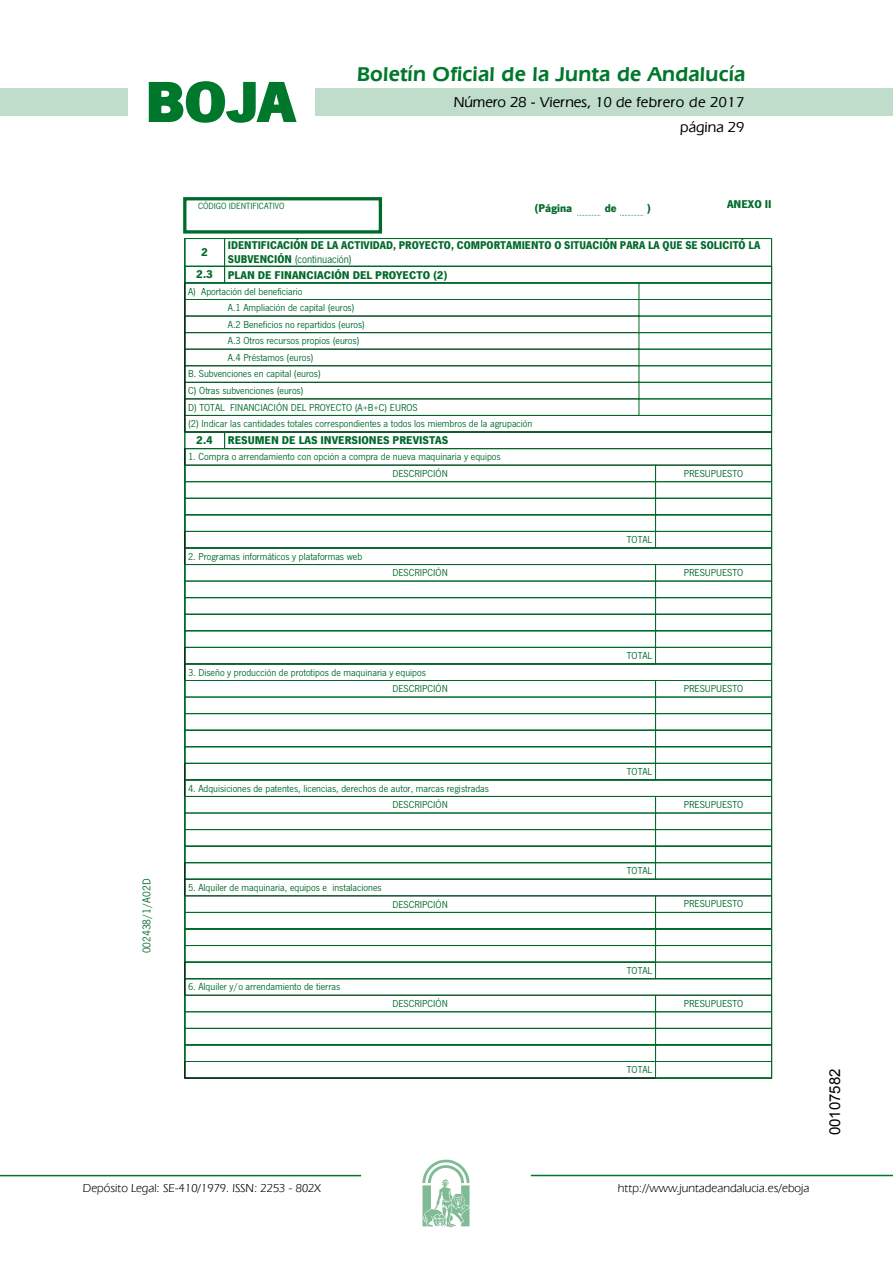
<style>
.page{position:relative;width:893px;height:1263px;background:#fff}
.page>*{position:absolute;margin:0;border:0;box-sizing:border-box;transform-origin:0 0}
.t1{font:700 57.75px "News Got T";color:#00782c;scale:1.14 1}
.t2{font:600 21px "Eras IT Cby BT";letter-spacing:.01em;color:#00782c}
.t3{font:500 15px/24.5px "Eras IT Cby BT";color:#000;text-align:right}
.t4{font:15px "Arial";color:#000}
.t5{font:12px "Eras IT Cby BT";color:#000}
.t6{font:700 11.7px/14.1px "News Got T";color:#006a2a;scale:.95 1}
.t7{font:700 11.7px "News Got T";color:#006a2a}
.t8{font:11.7px "News Got T";color:#006b2a}
.t9{font:700 11.7px "News Got T";color:#006b2a}
.t10{font:10.5px/16.6px "News Got T";color:#006a2a}
.t11{font:9.3px "News Got T";color:#006a2a}
.s1{font-weight:400}
</style>
<div class="page">
<div style="left:315px;top:88px;width:577px;height:28px;background:#bfddca"></div>
<div style="left:0;top:88px;width:128px;height:28px;background:#bfddca"></div>
<hr style="left:0;top:1175px;width:361px;height:1px;background:#00782c">
<svg style="left:422px;top:1159px;width:47px;height:68px"></svg>
<hr style="left:531px;top:1175px;width:361px;height:1px;background:#00782c">
<svg style="left:148px;top:81px;width:149px;height:42px"></svg>
<div style="left:183px;top:197px;width:199px;height:37px;border:3px solid #006a2a"></div>
<svg style="left:577px;top:215px;width:24px;height:1px"></svg>
<svg style="left:620px;top:215px;width:24px;height:1px"></svg>
<div style="left:224px;top:238px;width:548px;height:29px;border:1px solid #006a2a"></div>
<div style="left:184px;top:266px;width:41px;height:17px;border:1px solid #006a2a"></div>
<div style="left:224px;top:266px;width:548px;height:17px;border:1px solid #006a2a"></div>
<svg style="left:184px;top:282px;width:588px;height:150px"></svg>
<div style="left:184px;top:432px;width:41px;height:17px;border:1px solid #006a2a"></div>
<div style="left:224px;top:432px;width:548px;height:17px;border:1px solid #006a2a"></div>
<hr style="left:184px;top:448px;width:587px;height:1px;background:#006a2a">
<svg style="left:184px;top:448px;width:1px;height:17px"></svg>
<div style="left:184px;top:465px;width:471px;height:17px;border:1px solid #006a2a"></div>
<div style="left:655px;top:465px;width:116px;height:17px;border:1px solid #006a2a"></div>
<svg style="left:184px;top:481px;width:588px;height:84px"></svg>
<div style="left:184px;top:564px;width:471px;height:17px;border:1px solid #006a2a"></div>
<div style="left:655px;top:564px;width:116px;height:17px;border:1px solid #006a2a"></div>
<svg style="left:184px;top:581px;width:588px;height:100px"></svg>
<div style="left:184px;top:680px;width:471px;height:17px;border:1px solid #006a2a"></div>
<div style="left:655px;top:680px;width:116px;height:17px;border:1px solid #006a2a"></div>
<svg style="left:184px;top:697px;width:588px;height:100px"></svg>
<div style="left:184px;top:796px;width:471px;height:17px;border:1px solid #006a2a"></div>
<div style="left:655px;top:796px;width:116px;height:17px;border:1px solid #006a2a"></div>
<svg style="left:184px;top:813px;width:588px;height:83px"></svg>
<svg style="left:184px;top:912px;width:588px;height:83px"></svg>
<div style="left:184px;top:995px;width:471px;height:17px;border:1px solid #006a2a"></div>
<div style="left:655px;top:995px;width:116px;height:17px;border:1px solid #006a2a"></div>
<hr style="left:184px;top:1078px;width:471px;height:1px;background:#111211">
<svg style="left:184px;top:1011px;width:588px;height:67px"></svg>
<div style="left:655px;top:1061px;width:116px;height:17px;border:1px solid #006a2a"></div>
<h1 class="t1" style="left:145px;top:68px;width:133px">BOJA</h1>
<h2 class="t2" style="left:357px;top:62px;width:390px">Boletín Oficial de la Junta de Andalucía</h2>
<h3 class="t3" style="left:453px;top:90px;width:292px">Número 28 - Viernes, 10 de febrero de 2017 página 29</h3>
<p class="t9" style="left:727px;top:198px;width:46px">ANEXO II</p>
<p class="t11" style="left:198px;top:201px;width:88px">CÓDIGO IDENTIFICATIVO</p>
<p class="t7" style="left:534px;top:202px;width:39px">(Página</p>
<p class="t7" style="left:604px;top:202px;width:13px">de</p>
<p class="t7" style="left:647px;top:202px;width:5px">)</p>
<p class="t7" style="left:201px;top:246px;width:8px">2</p>
<p class="t6" style="left:228px;top:238px;width:562px">IDENTIFICACIÓN DE LA ACTIVIDAD, PROYECTO, COMPORTAMIENTO O SITUACIÓN PARA LA QUE SE SOLICITÓ LA<br>SUBVENCIÓN <span class="s1">(continuación)</span></p>
<p class="t7" style="left:196px;top:268px;width:18px">2.3</p>
<p class="t7" style="left:228px;top:269px;width:221px">PLAN DE FINANCIACIÓN DEL PROYECTO (2)</p>
<p class="t10" style="left:188px;top:283px;width:116px">A) Aportación del beneficiario</p>
<p class="t10" style="left:228px;top:299px;width:128px">A.1 Ampliación de capital (euros)</p>
<p class="t10" style="left:228px;top:316px;width:139px">A.2 Beneficios no repartidos (euros)</p>
<p class="t10" style="left:228px;top:332px;width:133px">A.3 Otros recursos propios (euros)</p>
<p class="t10" style="left:228px;top:349px;width:87px">A.4 Préstamos (euros)</p>
<p class="t10" style="left:188px;top:365px;width:134px">B. Subvenciones en capital (euros)</p>
<p class="t10" style="left:188px;top:382px;width:117px">C) Otras subvenciones (euros)</p>
<p class="t10" style="left:188px;top:399px;width:231px">D) TOTAL FINANCIACIÓN DEL PROYECTO (A+B+C) EUROS</p>
<p class="t10" style="left:188px;top:415px;width:346px">(2) Indicar las cantidades totales correspondientes a todos los miembros de la agrupación</p>
<p class="t7" style="left:196px;top:434px;width:18px">2.4</p>
<p class="t7" style="left:228px;top:434px;width:222px">RESUMEN DE LAS INVERSIONES PREVISTAS</p>
<p class="t10" style="left:392px;top:448px;width:110px;text-indent:-204px">1. Compra o arrendamiento con opción a compra de nueva maquinaria y equipos<br>DESCRIPCIÓN</p>
<p class="t10" style="left:683px;top:465px;width:61px">PRESUPUESTO</p>
<p class="t10" style="left:188px;top:548px;width:175px">2. Programas informáticos y plataformas web</p>
<p class="t10" style="left:627px;top:531px;width:27px">TOTAL</p>
<p class="t10" style="left:392px;top:564px;width:57px">DESCRIPCIÓN</p>
<p class="t10" style="left:683px;top:564px;width:61px">PRESUPUESTO</p>
<p class="t10" style="left:392px;top:664px;width:57px;text-indent:-204px">3. Diseño y producción de prototipos de maquinaria y equipos<br>DESCRIPCIÓN</p>
<p class="t10" style="left:627px;top:647px;width:27px">TOTAL</p>
<p class="t10" style="left:683px;top:680px;width:61px">PRESUPUESTO</p>
<p class="t8" style="left:140px;top:953px;width:76px;rotate:-90deg">002438/1/A02D</p>
<p class="t10" style="left:392px;top:780px;width:98px;text-indent:-204px">4. Adquisiciones de patentes, licencias, derechos de autor, marcas registradas<br>DESCRIPCIÓN</p>
<p class="t10" style="left:188px;top:879px;width:195px">5. Alquiler de maquinaria, equipos e instalaciones</p>
<p class="t10" style="left:627px;top:763px;width:27px">TOTAL</p>
<p class="t10" style="left:627px;top:862px;width:27px">TOTAL</p>
<p class="t10" style="left:683px;top:796px;width:61px">PRESUPUESTO</p>
<p class="t10" style="left:392px;top:896px;width:57px">DESCRIPCIÓN</p>
<p class="t10" style="left:683px;top:896px;width:61px">PRESUPUESTO</p>
<p class="t10" style="left:188px;top:978px;width:153px">6. Alquiler y/o arrendamiento de tierras</p>
<p class="t10" style="left:627px;top:962px;width:27px">TOTAL</p>
<p class="t10" style="left:392px;top:995px;width:57px">DESCRIPCIÓN</p>
<p class="t10" style="left:683px;top:995px;width:61px">PRESUPUESTO</p>
<p class="t10" style="left:627px;top:1061px;width:27px">TOTAL</p>
<p class="t5" style="left:83px;top:1181px;width:239px">Depósito Legal: SE-410/1979. ISSN: 2253 - 802X</p>
<p class="t5" style="left:618px;top:1181px;width:193px">http://www.juntadeandalucia.es/eboja</p>
<h3 class="t4" style="left:825px;top:1135px;width:68px;rotate:-90deg">00107582</h3>
</div>
